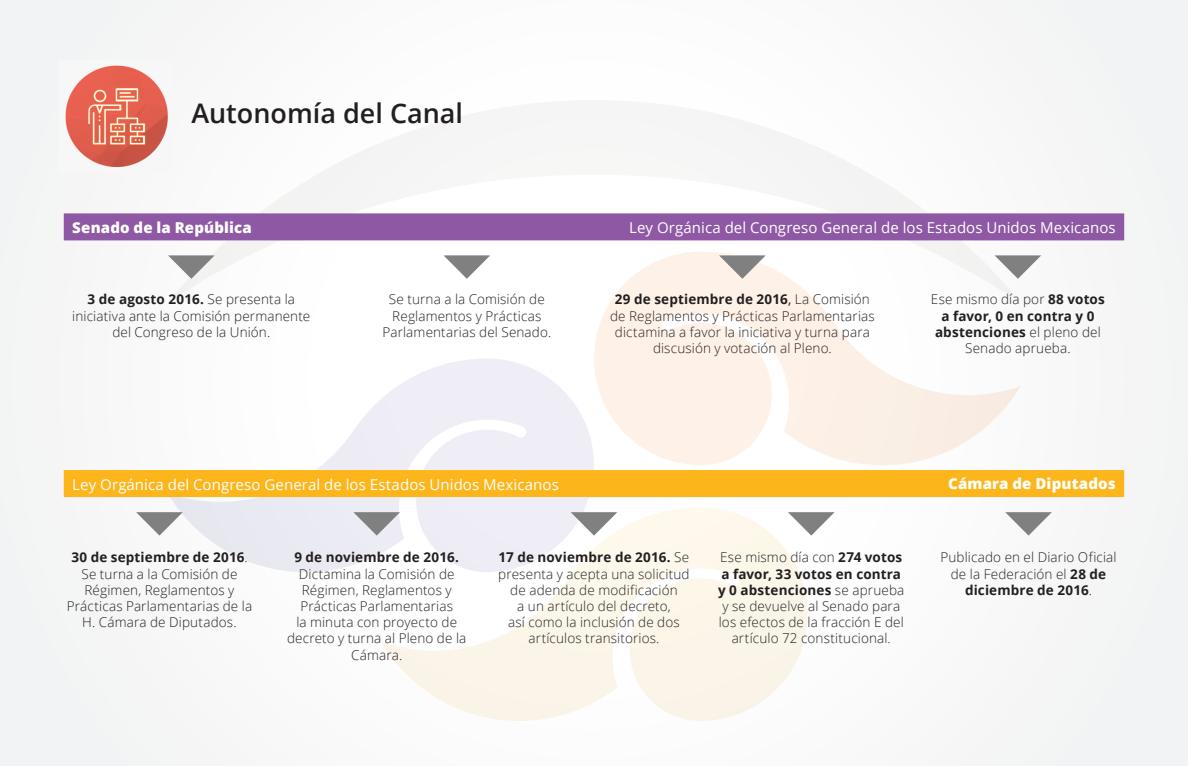
<style>
.page{position:relative;width:1188px;height:766px;background:#fff}
.page>*{position:absolute;margin:0;border:0;box-sizing:border-box;transform-origin:0 0}
.t1{font:600 27px "Open Sans";color:#231f20}
.t2{font:15px "Open Sans";letter-spacing:.005em;color:#fff}
.t3{font:800 15px "Open Sans";letter-spacing:.01em;color:#fff}
.t4{font:300 13.5px/16.2px "Open Sans";letter-spacing:.01em;color:#231f20;text-align:center}
.t5{font:700 13.5px "Open Sans";color:#231f20}
.s1{font-weight:700}
.s2{font-weight:400}
</style>
<div class="page">
<div style="left:0;top:0;width:1188px;height:765px;background:#f8f8f9"></div>
<svg style="left:594px;top:303px;width:426px;height:162px"></svg>
<svg style="left:168px;top:423px;width:426px;height:149px"></svg>
<svg style="left:381px;top:507px;width:426px;height:213px"></svg>
<svg style="left:168px;top:240px;width:852px;height:63px"></svg>
<div style="left:64px;top:213px;width:1060px;height:27px;background:#8e58a4"></div>
<div style="left:64px;top:470px;width:1060px;height:27px;background:#fcb61c"></div>
<svg style="left:168px;top:255px;width:47px;height:24px"></svg>
<svg style="left:136px;top:512px;width:47px;height:23px"></svg>
<svg style="left:353px;top:512px;width:47px;height:23px"></svg>
<svg style="left:571px;top:512px;width:46px;height:23px"></svg>
<svg style="left:788px;top:512px;width:47px;height:23px"></svg>
<svg style="left:1005px;top:512px;width:47px;height:23px"></svg>
<svg style="left:444px;top:255px;width:46px;height:24px"></svg>
<svg style="left:719px;top:255px;width:47px;height:24px"></svg>
<svg style="left:995px;top:255px;width:46px;height:24px"></svg>
<img style="left:65px;top:65px;width:103px;height:102px">
<h1 class="t1" style="left:191px;top:95px;width:273px">Autonomía del Canal</h1>
<p class="t3" style="left:72px;top:216px;width:181px">Senado de la República</p>
<p class="t2" style="left:629px;top:217px;width:488px">Ley Orgánica del Congreso General de los Estados Unidos Mexicanos</p>
<p class="t4" style="left:72px;top:291px;width:240px"><span class="s1">3 de agosto 2016.</span> Se presenta la iniciativa ante la Comisión permanente del Congreso de la Unión.</p>
<p class="t4" style="left:383px;top:291px;width:170px">Se turna a la Comisión de<br>Reglamentos y Prácticas<br>Parlamentarias del Senado.</p>
<p class="t4" style="left:610px;top:291px;width:266px"><span class="s1">29 de septiembre de 2016</span><span class="s2">,</span> La Comisión de Reglamentos y Prácticas Parlamentarias dictamina a favor la iniciativa y turna para discusión y votación al Pleno.</p>
<p class="t4" style="left:931px;top:291px;width:175px">Ese mismo día por <span class="s1">88 votos a favor, 0 en contra y 0 abstenciones</span> el pleno del<br>Senado aprueba.</p>
<p class="t2" style="left:72px;top:474px;width:488px">Ley Orgánica del Congreso General de los Estados Unidos Mexicanos</p>
<p class="t3" style="left:948px;top:472px;width:169px">Cámara de Diputados</p>
<p class="t4" style="left:67px;top:548px;width:187px"><span class="s1">30 de septiembre de 2016</span>.<br>Se turna a la Comisión de<br>Régimen, Reglamentos y<br>Prácticas Parlamentarias de la<br>H. Cámara de Diputados.</p>
<p class="t5" style="left:294px;top:547px;width:166px">9 de noviembre de 2016.</p>
<p class="t4" style="left:287px;top:565px;width:181px">Dictamina la Comisión de<br>Régimen, Reglamentos y<br>Prácticas Parlamentarias<br>la minuta con proyecto de decreto y turna al Pleno de la<br>Cámara.</p>
<p class="t4" style="left:498px;top:548px;width:193px"><span class="s1">17 de noviembre de 2016.</span> Se presenta y acepta una solicitud de adenda de modificación<br>a un artículo del decreto,<br>así como la inclusión de dos artículos transitorios.</p>
<p class="t4" style="left:718px;top:548px;width:188px">Ese mismo día con <span class="s1">274 votos a favor, 33 votos en contra y 0 abstenciones</span> se aprueba y se devuelve al Senado para los efectos de la fracción E del artículo 72 constitucional.</p>
<p class="t4" style="left:940px;top:548px;width:178px">Publicado en el Diario Oficial de la Federación el <span class="s1">28 de diciembre de 2016</span>.</p>
</div>
